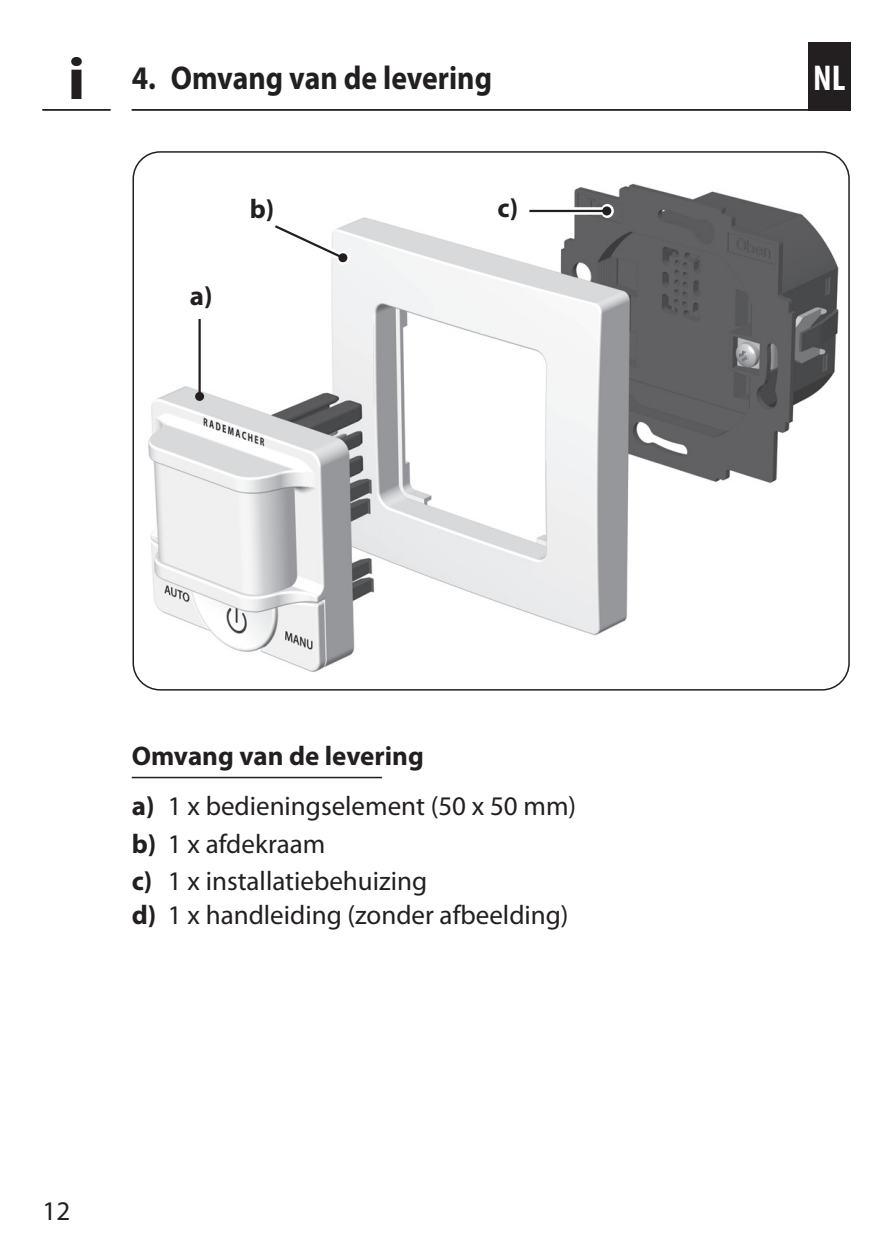
<style>
.page{position:relative;width:893px;height:1259px;background:#fff}
.page>*{position:absolute;margin:0;border:0;box-sizing:border-box;transform-origin:0 0}
.INFO-Icon{font:700 60px "Myriad Pro";color:#231f20;scale:1.1 1}
.t1{font:700 condensed 36px "Myriad Pro";color:#fff}
.t2{font:700 33px "Myriad Pro";color:#231f20;scale:.9 1}
.t3{font:27px "Myriad Pro";color:#231f20}
.Untertitel_mit_Linie{font:700 27px "Myriad Pro";color:#231f20}
.s1{font-weight:700}
</style>
<div class="page">
<hr style="left:132px;top:109px;width:719px;height:2px;background:#231f20">
<div style="left:808px;top:42px;width:42px;height:69px;background:#231f20"></div>
<hr style="left:42px;top:109px;width:68px;height:2px;background:#231f20">
<img style="left:135px;top:154px;width:714px;height:536px">
<hr style="left:132px;top:777px;width:250px;height:1px;background:#231f20">
<svg style="left:529px;top:207px;width:73px;height:8px"></svg>
<svg style="left:601px;top:204px;width:13px;height:14px"></svg>
<hr style="left:529px;top:210px;width:78px;height:2px;background:#231f20">
<div style="left:602px;top:206px;width:9px;height:9px;background:#231f20;border-radius:50%"></div>
<svg style="left:265px;top:216px;width:86px;height:50px"></svg>
<hr style="left:198px;top:319px;width:3px;height:77px;background:#231f20">
<div style="left:195px;top:392px;width:9px;height:9px;background:#231f20;border-radius:50%"></div>
<p class="INFO-Icon" style="left:67px;top:45px;width:18px">i</p>
<p class="t2" style="left:132px;top:59px;width:402px">4. Omvang van de levering</p>
<p class="Untertitel_mit_Linie" style="left:190px;top:281px;width:24px">a)</p>
<p class="Untertitel_mit_Linie" style="left:250px;top:194px;width:26px">b)</p>
<p class="Untertitel_mit_Linie" style="left:497px;top:193px;width:22px">c)</p>
<p class="Untertitel_mit_Linie" style="left:132px;top:740px;width:294px">Omvang van de levering</p>
<p class="t3" style="left:132px;top:791px;width:446px"><span class="s1">a)</span> 1 x bedieningselement (50 x 50 mm)</p>
<p class="t3" style="left:132px;top:829px;width:195px"><span class="s1">b)</span> 1 x afdekraam</p>
<p class="t3" style="left:132px;top:866px;width:297px"><span class="s1">c)</span> 1 x installatiebehuizing</p>
<p class="t3" style="left:132px;top:900px;width:438px"><span class="s1">d)</span> 1 x handleiding (zonder afbeelding)</p>
<p class="t3" style="left:43px;top:1196px;width:29px">12</p>
<h2 class="t1" style="left:813px;top:58px;width:34px">NL</h2>
</div>
